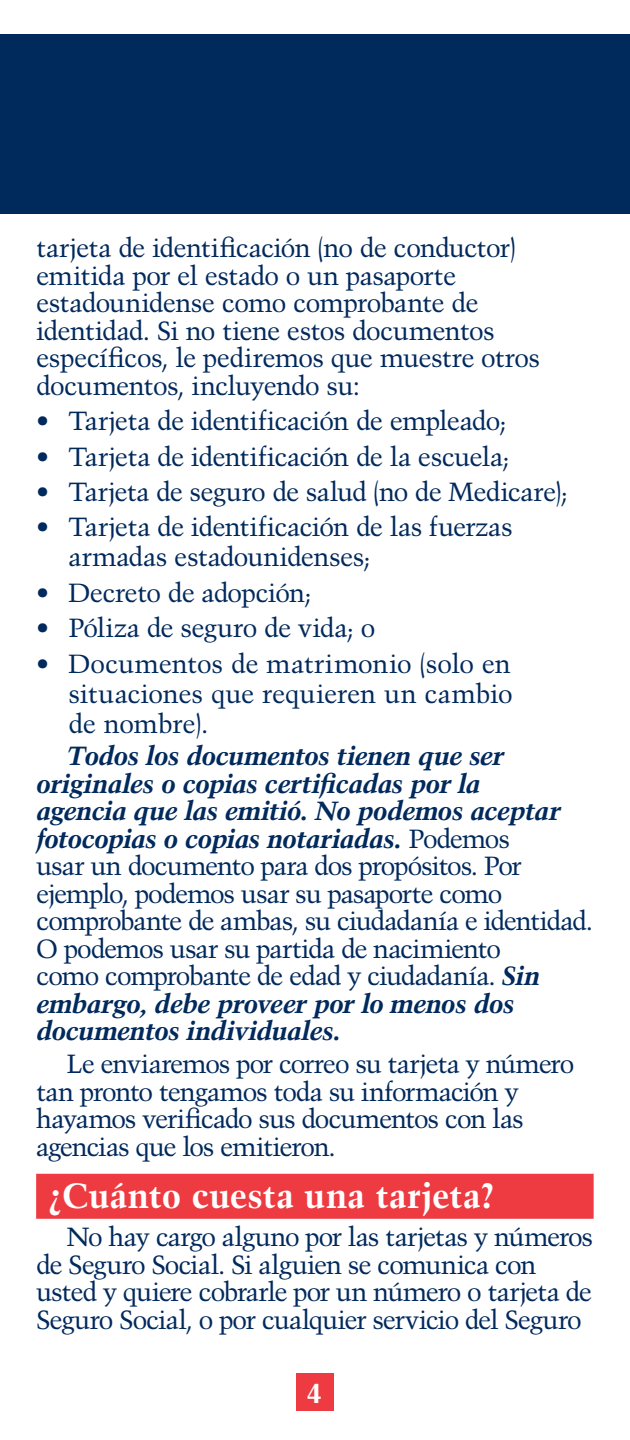
<style>
.page{position:relative;width:630px;height:1440px;background:#fff}
.page>*{position:absolute;margin:0;border:0;box-sizing:border-box;transform-origin:0 0}
.Header1_1line{font:700 35px "Trump Mediaeval";letter-spacing:.005em;color:#fff}
.t1{font:700 27.5px "Trump Mediaeval";color:#fff}
.paragraph_format{font:26.25px/27.5px "Trump Mediaeval";letter-spacing:-.03em;color:#00295c}
.paragraph_format-2{font:italic 700 26.25px/27.5px "Trump Mediaeval";letter-spacing:-.025em;color:#00295c}
.s1{font-weight:400;font-style:normal}
</style>
<div class="page">
<div style="left:0;top:34px;width:630px;height:180px;background:#00295c"></div>
<div style="left:36px;top:1174px;width:558px;height:45px;background:#ee3a41"></div>
<div style="left:296px;top:1373px;width:38px;height:38px;background:#ee3a41"></div>
<p class="paragraph_format" style="left:36px;top:234px;width:505px">tarjeta de identificación (no de conductor) emitida por el estado o un pasaporte estadounidense como comprobante de identidad. Si no tiene estos documentos específicos, le pediremos que muestre otros documentos, incluyendo su:</p>
<p class="paragraph_format" style="left:36px;top:407px;width:472px">• Tarjeta de identificación de empleado;</p>
<p class="paragraph_format" style="left:36px;top:442px;width:475px">• Tarjeta de identificación de la escuela;</p>
<p class="paragraph_format" style="left:36px;top:478px;width:533px">• Tarjeta de seguro de salud (no de Medicare);</p>
<p class="paragraph_format" style="left:69px;top:512px;width:446px;line-height:30px;text-indent:-32px">• Tarjeta de identificación de las fuerzas armadas estadounidenses;</p>
<p class="paragraph_format" style="left:36px;top:579px;width:277px">• Decreto de adopción;</p>
<p class="paragraph_format" style="left:36px;top:614px;width:341px">• Póliza de seguro de vida; o</p>
<p class="paragraph_format" style="left:69px;top:648px;width:446px;line-height:30px;text-align:justify;text-indent:-32px">• Documentos de matrimonio (solo en situaciones que requieren un cambio de nombre).</p>
<p class="paragraph_format-2" style="left:36px;top:742px;width:558px;text-indent:30px">Todos los documentos tienen que ser originales o copias certificadas por la<br>agencia que las emitió. No podemos aceptar fotocopias o copias notariadas. <span class="s1">Podemos<br>usar un documento para dos propósitos. Por ejemplo, podemos usar su pasaporte como comprobante de ambas, su ciudadanía e identidad.<br>O podemos usar su partida de nacimiento<br>como comprobante de edad y ciudadanía.</span> Sin embargo, debe proveer por lo menos dos documentos individuales.</p>
<p class="paragraph_format" style="left:36px;top:1050px;width:540px;text-indent:30px">Le enviaremos por correo su tarjeta y número tan pronto tengamos toda su información y hayamos verificado sus documentos con las agencias que los emitieron.</p>
<h1 class="Header1_1line" style="left:47px;top:1173px;width:449px">¿Cuánto cuesta una tarjeta?</h1>
<p class="paragraph_format" style="left:36px;top:1223px;width:559px;text-indent:30px">No hay cargo alguno por las tarjetas y números de Seguro Social. Si alguien se comunica con usted y quiere cobrarle por un número o tarjeta de Seguro Social, o por cualquier servicio del Seguro</p>
<p class="t1" style="left:307px;top:1376px;width:17px">4</p>
</div>
